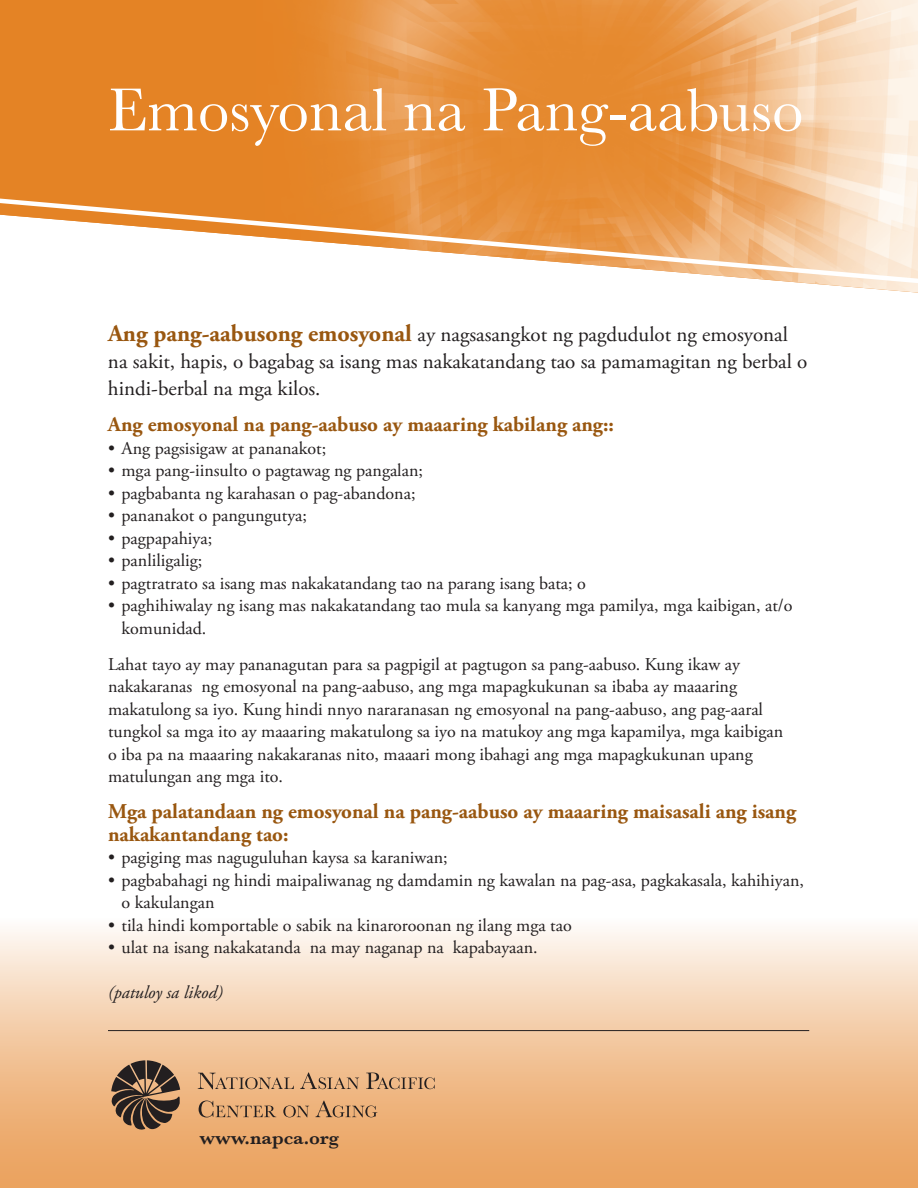
<style>
.page{position:relative;width:918px;height:1188px;background:#fff}
.page>*{position:absolute;margin:0;border:0;box-sizing:border-box;transform-origin:0 0}
.t1{font:63px "Baskerville";color:#fff}
.t2{font:21px/27px "Adobe Garamond Pro";color:#231f20}
.t3{font:700 21px/22.5px "Adobe Garamond Pro";color:#995710}
.t4{font:600 19.35px "Baskerville";color:#231f20}
.t5{font:18px/22.5px "Adobe Garamond Pro";color:#231f20}
.t6{font:italic 18px "Adobe Garamond Pro";color:#231f20}
.s1{font-weight:700;font-size:24px;color:#995710}
</style>
<div class="page">
<img style="left:0;top:0;width:918px;height:293px">
<svg style="left:0;top:195px;width:918px;height:92px"></svg>
<div style="left:0;top:918px;width:918px;height:270px;background:linear-gradient(to bottom,#fdf6f0,#e99a50)"></div>
<hr style="left:108px;top:1030px;width:701px;height:1px;background:#231f20">
<svg style="left:111px;top:1060px;width:71px;height:70px;background:#7c614a"></svg>
<svg style="left:198px;top:1073px;width:96px;height:16px;background:#ca9d75"></svg>
<svg style="left:300px;top:1072px;width:59px;height:17px"></svg>
<svg style="left:366px;top:1073px;width:69px;height:16px"></svg>
<svg style="left:199px;top:1101px;width:77px;height:16px"></svg>
<svg style="left:283px;top:1106px;width:26px;height:11px"></svg>
<svg style="left:315px;top:1101px;width:62px;height:16px"></svg>
<p class="t1" style="left:108px;top:73px;width:697px">Emosyonal na Pang-aabuso</p>
<p class="t2" style="left:108px;top:322px;width:701px"><span class="s1">Ang pang-aabusong emosyonal</span> ay nagsasangkot ng pagdudulot ng emosyonal na sakit, hapis, o bagabag sa isang mas nakakatandang tao sa pamamagitan ng berbal o hindi-berbal na mga kilos.</p>
<p class="t3" style="left:108px;top:414px;width:507px">Ang emosyonal na pang-aabuso ay maaaring kabilang ang::</p>
<p class="t5" style="left:108px;top:437px;width:220px">• Ang pagsisigaw at pananakot;</p>
<p class="t5" style="left:108px;top:460px;width:316px">• mga pang-iinsulto o pagtawag ng pangalan;</p>
<p class="t5" style="left:108px;top:482px;width:309px">• pagbabanta ng karahasan o pag-abandona;</p>
<p class="t5" style="left:108px;top:505px;width:201px">• pananakot o pangungutya;</p>
<p class="t5" style="left:108px;top:527px;width:106px">• pagpapahiya;</p>
<p class="t5" style="left:108px;top:550px;width:96px">• panliligalig;</p>
<p class="t5" style="left:108px;top:572px;width:479px">• pagtratrato sa isang mas nakakatandang tao na parang isang bata; o</p>
<p class="t5" style="left:122px;top:595px;width:673px;text-indent:-14px">• paghihiwalay ng isang mas nakakatandang tao mula sa kanyang mga pamilya, mga kaibigan, at/o komunidad.</p>
<p class="t5" style="left:108px;top:653px;width:677px">Lahat tayo ay may pananagutan para sa pagpigil at pagtugon sa pang-aabuso. Kung ikaw ay nakakaranas ng emosyonal na pang-aabuso, ang mga mapagkukunan sa ibaba ay maaaring makatulong sa iyo. Kung hindi nnyo nararanasan ng emosyonal na pang-aabuso, ang pag-aaral tungkol sa mga ito ay maaaring makatulong sa iyo na matukoy ang mga kapamilya, mga kaibigan o iba pa na maaaring nakakaranas nito, maaari mong ibahagi ang mga mapagkukunan upang matulungan ang mga ito.</p>
<p class="t3" style="left:108px;top:801px;width:690px">Mga palatandaan ng emosyonal na pang-aabuso ay maaaring maisasali ang isang nakakantandang tao:</p>
<p class="t5" style="left:108px;top:847px;width:341px">• pagiging mas naguguluhan kaysa sa karaniwan;</p>
<p class="t5" style="left:122px;top:869px;width:684px;text-indent:-14px">• pagbabahagi ng hindi maipaliwanag ng damdamin ng kawalan na pag-asa, pagkakasala, kahihiyan, o kakulangan</p>
<p class="t5" style="left:108px;top:914px;width:465px">• tila hindi komportable o sabik na kinaroroonan ng ilang mga tao</p>
<p class="t5" style="left:108px;top:937px;width:431px">• ulat na isang nakakatanda na may naganap na kapabayaan.</p>
<p class="t6" style="left:108px;top:982px;width:116px">(patuloy sa likod)</p>
<p class="t4" style="left:199px;top:1127px;width:141px">www.napca.org</p>
</div>
